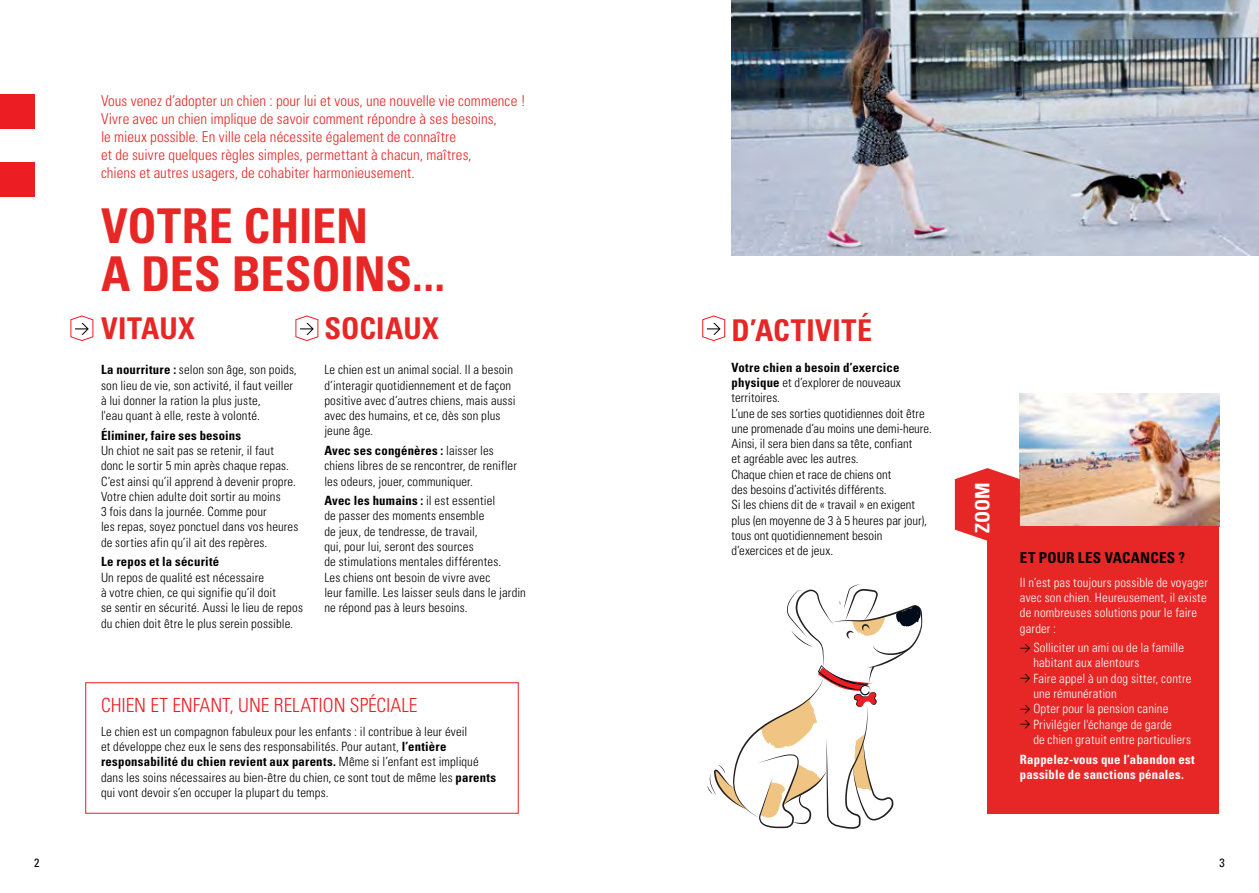
<style>
.page{position:relative;width:1259px;height:893px;background:#fff}
.page>*{position:absolute;margin:0;border:0;box-sizing:border-box;transform-origin:0 0}
.t1{font:700 condensed 48px/48px "Univers LT Std";letter-spacing:-.005em;color:#e72726}
.t2{font:700 condensed 30px "Univers LT Std";letter-spacing:.015em;color:#e72726}
.t3{font:700 condensed 19.8px "Univers LT Std";color:#fff}
.t4{font:300 condensed 19.5px "Univers";color:#ed1d24}
.t5{font:300 condensed 15px/18px "Univers";letter-spacing:.005em;color:#e72726}
.t6{font:700 condensed 15px "Univers LT Std";letter-spacing:.025em;color:#000}
.t7{font:300 condensed 12.75px/15.3px "Univers";letter-spacing:.01em;color:#000}
.t8{font:300 condensed 12.75px/15.3px "Univers";letter-spacing:.01em;color:#fff}
.t9{font:700 condensed 12.75px/15.3px "Univers";letter-spacing:.015em;color:#fff}
.t10{font:700 condensed 12.75px "Univers";letter-spacing:.015em;color:#000}
.t11{font:condensed 12px "Univers";color:#000}
.s1{font-weight:700}
.s2{font-family:"DIN";font-weight:400;font-stretch:normal;font-size:10.5px;color:#000}
</style>
<div class="page">
<img style="left:1020px;top:393px;width:199px;height:133px">
<svg style="left:707px;top:584px;width:215px;height:245px"></svg>
<div style="left:0;top:95px;width:34px;height:34px;background:#ed1d24"></div>
<div style="left:0;top:163px;width:34px;height:34px;background:#ed1d24"></div>
<div style="left:987px;top:526px;width:232px;height:287px;background:#e72726"></div>
<svg style="left:955px;top:468px;width:65px;height:73px"></svg>
<div style="left:85px;top:682px;width:433px;height:131px;border:1px solid #ed1d24"></div>
<svg style="left:70px;top:315px;width:24px;height:26px"></svg>
<svg style="left:295px;top:315px;width:24px;height:26px"></svg>
<svg style="left:702px;top:315px;width:23px;height:26px"></svg>
<img style="left:731px;top:0;width:528px;height:256px">
<p class="t5" style="left:101px;top:92px;width:426px">Vous venez d’adopter un chien : pour lui et vous, une nouvelle vie commence !<br>Vivre avec un chien implique de savoir comment répondre à ses besoins,<br>le mieux possible. En ville cela nécessite également de connaître<br>et de suivre quelques règles simples, permettant à chacun, maîtres,<br>chiens et autres usagers, de cohabiter harmonieusement.</p>
<h1 class="t1" style="left:101px;top:201px;width:345px">VOTRE CHIEN<br>A DES BESOINS...</h1>
<h2 class="t2" style="left:101px;top:310px;width:95px">VITAUX</h2>
<p class="t7" style="left:101px;top:362px;width:197px"><span class="s1">La nourriture :</span> selon son âge, son poids, son lieu de vie, son activité, il faut veiller à lui donner la ration la plus juste,<br>l'eau quant à elle, reste à volonté.</p>
<p class="t10" style="left:101px;top:427px;width:142px">Éliminer, faire ses besoins</p>
<p class="t7" style="left:101px;top:443px;width:199px">Un chiot ne sait pas se retenir, il faut donc le sortir 5 min après chaque repas.<br>C’est ainsi qu’il apprend à devenir propre.<br>Votre chien adulte doit sortir au moins<br>3 fois dans la journée. Comme pour<br>les repas, soyez ponctuel dans vos heures de sorties afin qu’il ait des repères.</p>
<p class="t10" style="left:101px;top:554px;width:120px">Le repos et la sécurité</p>
<p class="t7" style="left:101px;top:569px;width:203px">Un repos de qualité est nécessaire<br>à votre chien, ce qui signifie qu’il doit<br>se sentir en sécurité. Aussi le lieu de repos du chien doit être le plus serein possible.</p>
<h2 class="t2" style="left:324px;top:310px;width:116px">SOCIAUX</h2>
<p class="t7" style="left:324px;top:362px;width:193px">Le chien est un animal social. Il a besoin d’interagir quotidiennement et de façon positive avec d’autres chiens, mais aussi avec des humains, et ce, dès son plus jeune âge.</p>
<p class="t7" style="left:324px;top:443px;width:194px"><span class="s1">Avec ses congénères :</span> laisser les chiens libres de se rencontrer, de renifler les odeurs, jouer, communiquer.</p>
<p class="t7" style="left:324px;top:493px;width:203px"><span class="s1">Avec les humains :</span> il est essentiel<br>de passer des moments ensemble<br>de jeux, de tendresse, de travail,<br>qui, pour lui, seront des sources<br>de stimulations mentales différentes.<br>Les chiens ont besoin de vivre avec<br>leur famille. Les laisser seuls dans le jardin ne répond pas à leurs besoins.</p>
<h3 class="t4" style="left:101px;top:693px;width:279px">Chie n et enfant, une rela tion spéciale</h3>
<p class="t7" style="left:101px;top:723px;width:397px">Le chien est un compagnon fabuleux pour les enfants : il contribue à leur éveil<br>et développe chez eux le sens des responsabilités. Pour autant, <span class="s1">l’entière responsabilité du chien revient aux parents.</span> Même si l’enfant est impliqué dans les soins nécessaires au bien-être du chien, ce sont tout de même les <span class="s1">parents </span>qui vont devoir s’en occuper la plupart du temps.</p>
<h2 class="t2" style="left:731px;top:312px;width:142px">D’ACTIVITÉ</h2>
<p class="t7" style="left:731px;top:359px;width:202px"><span class="s1">Votre chien a besoin d’exercice physique</span> et d’explorer de nouveaux territoires.<br>L’une de ses sorties quotidiennes doit être une promenade d’au moins une demi-heure.<br>Ainsi, il sera bien dans sa tête, confiant<br>et agréable avec les autres.<br>Chaque chien et race de chiens ont<br>des besoins d’activités différents.<br>Si les chiens dit de « travail » en exigent plus (en moyenne de 3 à 5 heures par jour), tous ont quotidiennement besoin d’exercices et de jeux.</p>
<h3 class="t3" style="left:970px;top:533px;width:52px;rotate:-90deg">ZOOM</h3>
<p class="t6" style="left:1020px;top:548px;width:167px">ET POUR LES VACANCES ?</p>
<p class="t8" style="left:1020px;top:574px;width:189px">Il n’est pas toujours possible de voyager avec son chien. Heureusement, il existe de nombreuses solutions pour le faire garder :</p>
<p class="t8" style="left:1020px;top:640px;width:165px"><span class="s2">&gt;</span> Solliciter un ami ou de la famille</p>
<p class="t8" style="left:1033px;top:655px;width:108px">habitant aux alentours</p>
<p class="t8" style="left:1020px;top:670px;width:173px"><span class="s2">&gt;</span> Faire appel à un dog sitter, contre</p>
<p class="t8" style="left:1033px;top:686px;width:85px">une rémunération</p>
<p class="t8" style="left:1020px;top:701px;width:150px"><span class="s2">&gt;</span> Opter pour la pension canine</p>
<p class="t8" style="left:1020px;top:716px;width:153px"><span class="s2">&gt;</span> Privilégier l'échange de garde</p>
<p class="t8" style="left:1033px;top:732px;width:159px">de chien gratuit entre particuliers</p>
<p class="t9" style="left:1020px;top:751px;width:176px">Rappelez-vous que l’abandon est passible de sanctions pénales.</p>
<p class="t11" style="left:34px;top:855px;width:7px">2</p>
<p class="t11" style="left:1219px;top:855px;width:7px">3</p>
</div>
